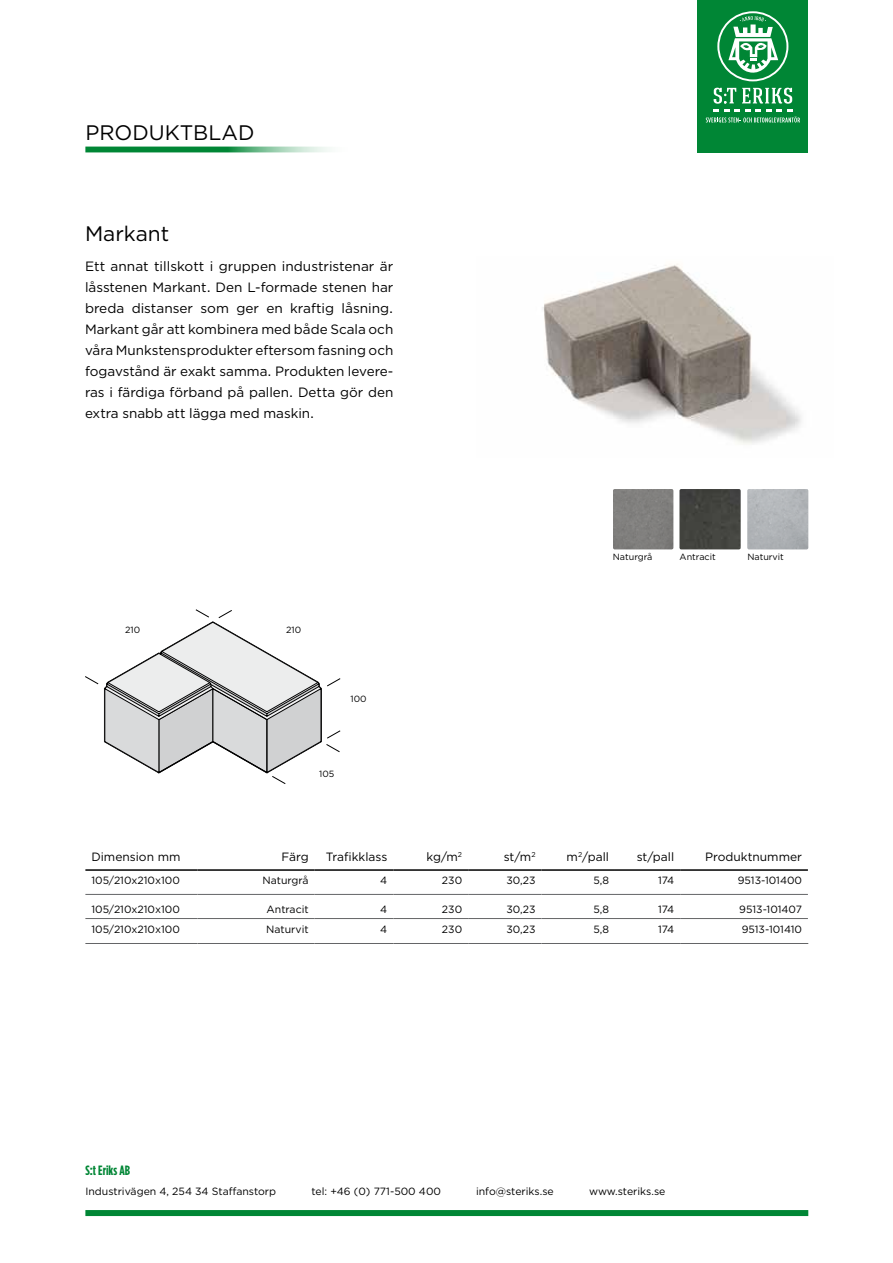
<style>
.page{position:relative;width:893px;height:1263px;background:#fff}
.page>*{position:absolute;margin:0;border:0;box-sizing:border-box;transform-origin:0 0}
.t1{font:21px "Gotham";color:#000}
.t2{font:13.5px/21px "Gotham";color:#000;text-align:justify}
.t3{font:700 13.5px "Gotham Condensed";color:#008635}
.t4{font:12px "Gotham";color:#000}
.t5{font:10.5px "Gotham";color:#000}
.t6{font:9px "Gotham";color:#000}
</style>
<div class="page">
<img style="left:542px;top:264px;width:259px;height:181px">
<svg style="left:85px;top:609px;width:256px;height:175px"></svg>
<div style="left:613px;top:489px;width:60px;height:60px;background:#807f7d"></div>
<div style="left:679px;top:489px;width:62px;height:60px;background:#43443f"></div>
<img style="left:747px;top:489px;width:61px;height:60px">
<div style="left:85px;top:1210px;width:723px;height:6px;background:#008635"></div>
<div style="left:697px;top:0;width:111px;height:152px;background:#008635"></div>
<svg style="left:706px;top:88px;width:94px;height:34px"></svg>
<svg style="left:717px;top:11px;width:71px;height:70px"></svg>
<svg style="left:85px;top:146px;width:245px;height:6px"></svg>
<hr style="left:85px;top:869px;width:113px;height:2px;background:#000">
<hr style="left:198px;top:869px;width:117px;height:2px;background:#000">
<hr style="left:315px;top:869px;width:78px;height:2px;background:#000">
<hr style="left:393px;top:869px;width:75px;height:2px;background:#000">
<hr style="left:468px;top:869px;width:73px;height:2px;background:#000">
<hr style="left:541px;top:869px;width:74px;height:2px;background:#000">
<hr style="left:615px;top:869px;width:65px;height:2px;background:#000">
<hr style="left:680px;top:869px;width:128px;height:2px;background:#000">
<hr style="left:85px;top:894px;width:113px;height:1px;background:#646567">
<hr style="left:198px;top:894px;width:117px;height:1px;background:#646567">
<hr style="left:315px;top:894px;width:78px;height:1px;background:#646567">
<hr style="left:393px;top:894px;width:75px;height:1px;background:#646567">
<hr style="left:468px;top:894px;width:73px;height:1px;background:#646567">
<hr style="left:541px;top:894px;width:74px;height:1px;background:#646567">
<hr style="left:615px;top:894px;width:65px;height:1px;background:#646567">
<hr style="left:680px;top:894px;width:128px;height:1px;background:#646567">
<hr style="left:85px;top:918px;width:113px;height:1px;background:#646567">
<hr style="left:198px;top:918px;width:117px;height:1px;background:#646567">
<hr style="left:315px;top:918px;width:78px;height:1px;background:#646567">
<hr style="left:393px;top:918px;width:75px;height:1px;background:#646567">
<hr style="left:468px;top:918px;width:73px;height:1px;background:#646567">
<hr style="left:541px;top:918px;width:74px;height:1px;background:#646567">
<hr style="left:615px;top:918px;width:65px;height:1px;background:#646567">
<hr style="left:680px;top:918px;width:128px;height:1px;background:#646567">
<hr style="left:85px;top:943px;width:113px;height:1px;background:#646567">
<hr style="left:198px;top:943px;width:117px;height:1px;background:#646567">
<hr style="left:315px;top:943px;width:78px;height:1px;background:#646567">
<hr style="left:393px;top:943px;width:75px;height:1px;background:#646567">
<hr style="left:468px;top:943px;width:73px;height:1px;background:#646567">
<hr style="left:541px;top:943px;width:74px;height:1px;background:#646567">
<hr style="left:615px;top:943px;width:65px;height:1px;background:#646567">
<hr style="left:680px;top:943px;width:128px;height:1px;background:#646567">
<h1 class="t1" style="left:85px;top:119px;width:171px">PRODUKTBLAD</h1>
<h1 class="t1" style="left:85px;top:220px;width:86px">Markant</h1>
<p class="t2" style="left:85px;top:256px;width:310px">Ett annat tillskott i gruppen industristenar är låsstenen Markant. Den L-formade stenen har breda distanser som ger en kraftig låsning.<br>Markant går att kombinera med både Scala och våra Munkstensprodukter eftersom fasning och fogavstånd är exakt samma. Produkten levere&shy;ras i färdiga förband på pallen. Detta gör den extra snabb att lägga med maskin.</p>
<p class="t6" style="left:125px;top:624px;width:17px">210</p>
<p class="t6" style="left:286px;top:624px;width:17px">210</p>
<p class="t6" style="left:350px;top:693px;width:18px">100</p>
<p class="t6" style="left:319px;top:768px;width:17px">105</p>
<p class="t6" style="left:613px;top:551px;width:41px">Naturgrå</p>
<p class="t6" style="left:680px;top:551px;width:38px">Antracit</p>
<p class="t6" style="left:747px;top:551px;width:38px">Naturvit</p>
<p class="t4" style="left:91px;top:849px;width:91px">Dimension mm</p>
<p class="t4" style="left:282px;top:849px;width:29px">Färg</p>
<p class="t4" style="left:326px;top:849px;width:63px">Trafikklass</p>
<p class="t4" style="left:427px;top:849px;width:37px">kg/m<sup>2</sup></p>
<p class="t4" style="left:504px;top:849px;width:33px">st/m<sup>2</sup></p>
<p class="t4" style="left:567px;top:849px;width:44px">m<sup>2</sup>/pall</p>
<p class="t4" style="left:637px;top:849px;width:39px">st/pall</p>
<p class="t4" style="left:705px;top:849px;width:98px">Produktnummer</p>
<p class="t5" style="left:91px;top:874px;width:90px">105/210x210x100</p>
<p class="t5" style="left:263px;top:874px;width:48px">Naturgrå</p>
<p class="t5" style="left:380px;top:874px;width:9px">4</p>
<p class="t5" style="left:442px;top:874px;width:22px">230</p>
<p class="t5" style="left:506px;top:874px;width:31px">30,23</p>
<p class="t5" style="left:593px;top:874px;width:17px">5,8</p>
<p class="t5" style="left:658px;top:874px;width:18px">174</p>
<p class="t5" style="left:738px;top:874px;width:66px">9513-101400</p>
<p class="t5" style="left:91px;top:902px;width:90px">105/210x210x100</p>
<p class="t5" style="left:267px;top:902px;width:44px">Antracit</p>
<p class="t5" style="left:380px;top:902px;width:9px">4</p>
<p class="t5" style="left:442px;top:902px;width:22px">230</p>
<p class="t5" style="left:506px;top:902px;width:31px">30,23</p>
<p class="t5" style="left:593px;top:902px;width:17px">5,8</p>
<p class="t5" style="left:658px;top:902px;width:18px">174</p>
<p class="t5" style="left:739px;top:902px;width:64px">9513-101407</p>
<p class="t5" style="left:91px;top:922px;width:90px">105/210x210x100</p>
<p class="t5" style="left:266px;top:922px;width:44px">Naturvit</p>
<p class="t5" style="left:380px;top:922px;width:9px">4</p>
<p class="t5" style="left:442px;top:922px;width:22px">230</p>
<p class="t5" style="left:506px;top:922px;width:31px">30,23</p>
<p class="t5" style="left:593px;top:922px;width:17px">5,8</p>
<p class="t5" style="left:658px;top:922px;width:18px">174</p>
<p class="t5" style="left:742px;top:922px;width:62px">9513-101410</p>
<p class="t3" style="left:85px;top:1162px;width:46px">S:t Eriks AB</p>
<p class="t5" style="left:85px;top:1184px;width:192px">Industrivägen 4, 254 34 Staffanstorp</p>
<p class="t5" style="left:311px;top:1184px;width:131px">tel: +46 (0) 771-500 400</p>
<p class="t5" style="left:476px;top:1184px;width:79px">info@steriks.se</p>
<p class="t5" style="left:589px;top:1184px;width:78px">www.steriks.se</p>
</div>
